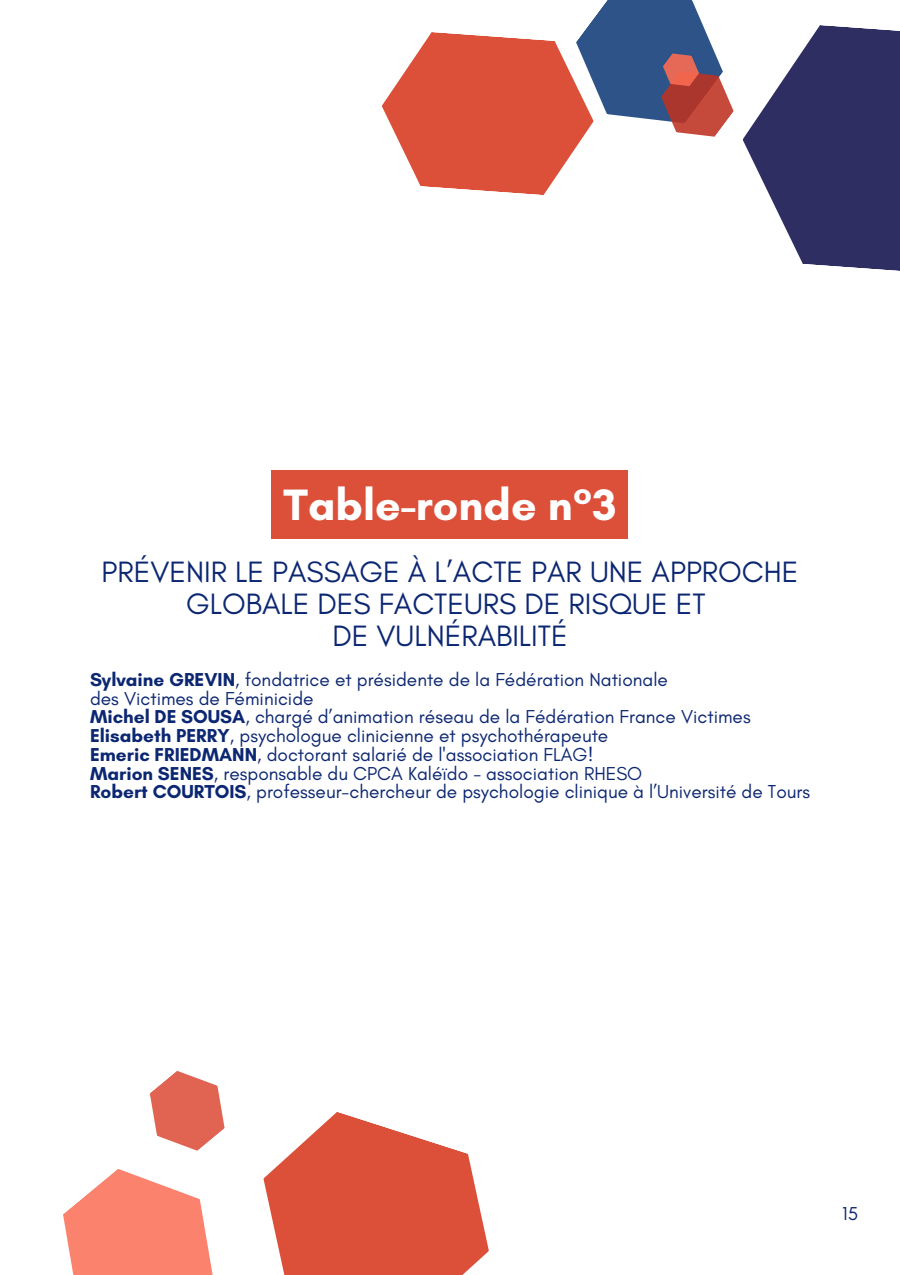
<style>
.page{position:relative;width:900px;height:1275px;background:#fff}
.page>*{position:absolute;margin:0;border:0;box-sizing:border-box;transform-origin:0 0}
.t1{font:700 44.7px "Glacial Indifference";color:#fff}
.t2{font:30px/32.2px "Glacial Indifference";color:#0c2772;text-align:center}
.t3{font:19px "Glacial Indifference";color:#0c2772}
.s1{font-weight:700}
</style>
<div class="page">
<svg style="left:743px;top:25px;width:157px;height:246px"></svg>
<svg style="left:382px;top:0;width:352px;height:195px"></svg>
<svg style="left:263px;top:1112px;width:226px;height:163px"></svg>
<svg style="left:63px;top:1169px;width:150px;height:106px"></svg>
<svg style="left:150px;top:1071px;width:75px;height:80px"></svg>
<div style="left:272px;top:470px;width:356px;height:69px;background:#dc4f39"></div>
<h1 class="t1" style="left:284px;top:478px;width:334px">Table-ronde n°3</h1>
<h2 class="t2" style="left:102px;top:555px;width:698px">PRÉVENIR LE PASSAGE À L’ACTE PAR UNE APPROCHE<br>GLOBALE DES FACTEURS DE RISQUE ET<br>DE VULNÉRABILITÉ</h2>
<p class="t3" style="left:90px;top:668px;width:579px"><span class="s1">Sylvaine GREVIN</span>, fondatrice et présidente de la Fédération Nationale</p>
<p class="t3" style="left:90px;top:687px;width:225px">des Victimes de Féminicide</p>
<p class="t3" style="left:90px;top:705px;width:662px"><span class="s1">Michel DE SOUSA</span>, chargé d’animation réseau de la Fédération France Victimes</p>
<p class="t3" style="left:90px;top:724px;width:520px"><span class="s1">Elisabeth PERRY</span>, psychologue clinicienne et psychothérapeute</p>
<p class="t3" style="left:90px;top:743px;width:505px"><span class="s1">Emeric FRIEDMANN</span>, doctorant salarié de l'association FLAG!</p>
<p class="t3" style="left:90px;top:762px;width:554px"><span class="s1">Marion SENES</span>, responsable du CPCA Kaléïdo - association RHESO</p>
<p class="t3" style="left:90px;top:780px;width:722px"><span class="s1">Robert COURTOIS</span>, professeur-chercheur de psychologie clinique à l’Université de Tours</p>
<p class="t3" style="left:842px;top:1202px;width:17px">15</p>
</div>
